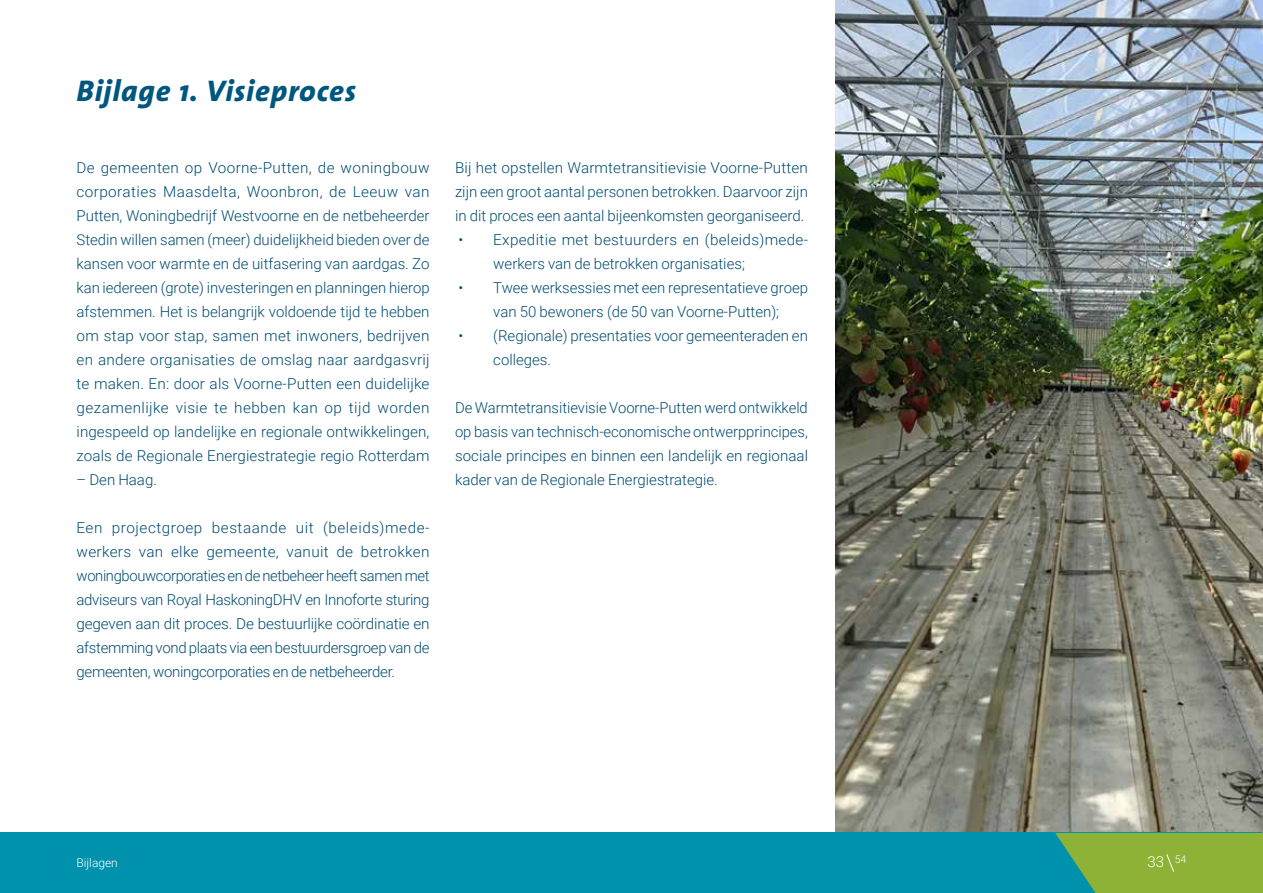
<style>
.page{position:relative;width:1263px;height:893px;background:#fff}
.page>*{position:absolute;margin:0;border:0;box-sizing:border-box;transform-origin:0 0}
.t1{font:italic 800 30px "The Sans Os F";letter-spacing:.03em;color:#00577e}
.t2{font:300 15px/24px "Roboto";color:#004c71;text-align:justify}
.t3{font:300 15px "Roboto";color:#fff}
.t4{font:300 12px "Roboto";color:#fff}
</style>
<div class="page">
<img style="left:836px;top:0;width:427px;height:833px">
<div style="left:0;top:833px;width:1262px;height:60px;background:#0091ac"></div>
<svg style="left:1055px;top:833px;width:208px;height:60px;background:#80ae40"></svg>
<h1 class="t1" style="left:77px;top:71px;width:281px">Bijlage 1. Visieproces</h1>
<p class="t2" style="left:77px;top:155px;width:355px">De gemeenten op Voorne-Putten, de woningbouw corporaties Maasdelta, Woonbron, de Leeuw van Putten, Woningbedrijf Westvoorne en de netbeheerder Stedin willen samen (meer) duidelijkheid bieden over de kansen voor warmte en de uitfasering van aardgas. Zo kan iedereen (grote) investeringen en planningen hierop afstemmen. Het is belangrijk voldoende tijd te hebben om stap voor stap, samen met inwoners, bedrijven en andere organisaties de omslag naar aardgasvrij te maken. En: door als Voorne-Putten een duidelijke gezamenlijke visie te hebben kan op tijd worden ingespeeld op landelijke en regionale ontwikkelingen, zoals de Regionale Energiestrategie regio Rotterdam</p>
<p class="t2" style="left:77px;top:467px;width:82px">– Den Haag.</p>
<p class="t2" style="left:77px;top:515px;width:354px">Een projectgroep bestaande uit (beleids)mede&shy;werkers van elke gemeente, vanuit de betrokken woningbouwcorporaties en de netbeheer heeft samen met adviseurs van Royal HaskoningDHV en Innoforte sturing gegeven aan dit proces. De bestuurlijke coördinatie en afstemming vond plaats via een bestuurdersgroep van de gemeenten, woningcorporaties en de netbeheerder.</p>
<p class="t2" style="left:455px;top:155px;width:354px">Bij het opstellen Warmtetransitievisie Voorne-Putten zijn een groot aantal personen betrokken. Daarvoor zijn in dit proces een aantal bijeenkomsten georganiseerd.</p>
<p class="t2" style="left:493px;top:227px;width:316px;text-indent:-35px">• Expeditie met bestuurders en (beleids)mede&shy;werkers van de betrokken organisaties;</p>
<p class="t2" style="left:458px;top:275px;width:351px;text-align:center">• Twee werksessies met een representatieve groep van 50 bewoners (de 50 van Voorne-Putten);</p>
<p class="t2" style="left:493px;top:323px;width:316px;text-indent:-35px">• (Regionale) presentaties voor gemeenteraden en colleges.</p>
<p class="t2" style="left:455px;top:395px;width:355px">De Warmtetransitievisie Voorne-Putten werd ontwikkeld op basis van technisch-economische ontwerpprincipes, sociale principes en binnen een landelijk en regionaal kader van de Regionale Energiestrategie.</p>
<p class="t4" style="left:77px;top:855px;width:43px">Bijlagen</p>
<p class="t3" style="left:1147px;top:851px;width:40px">33 <sup>54</sup></p>
</div>
